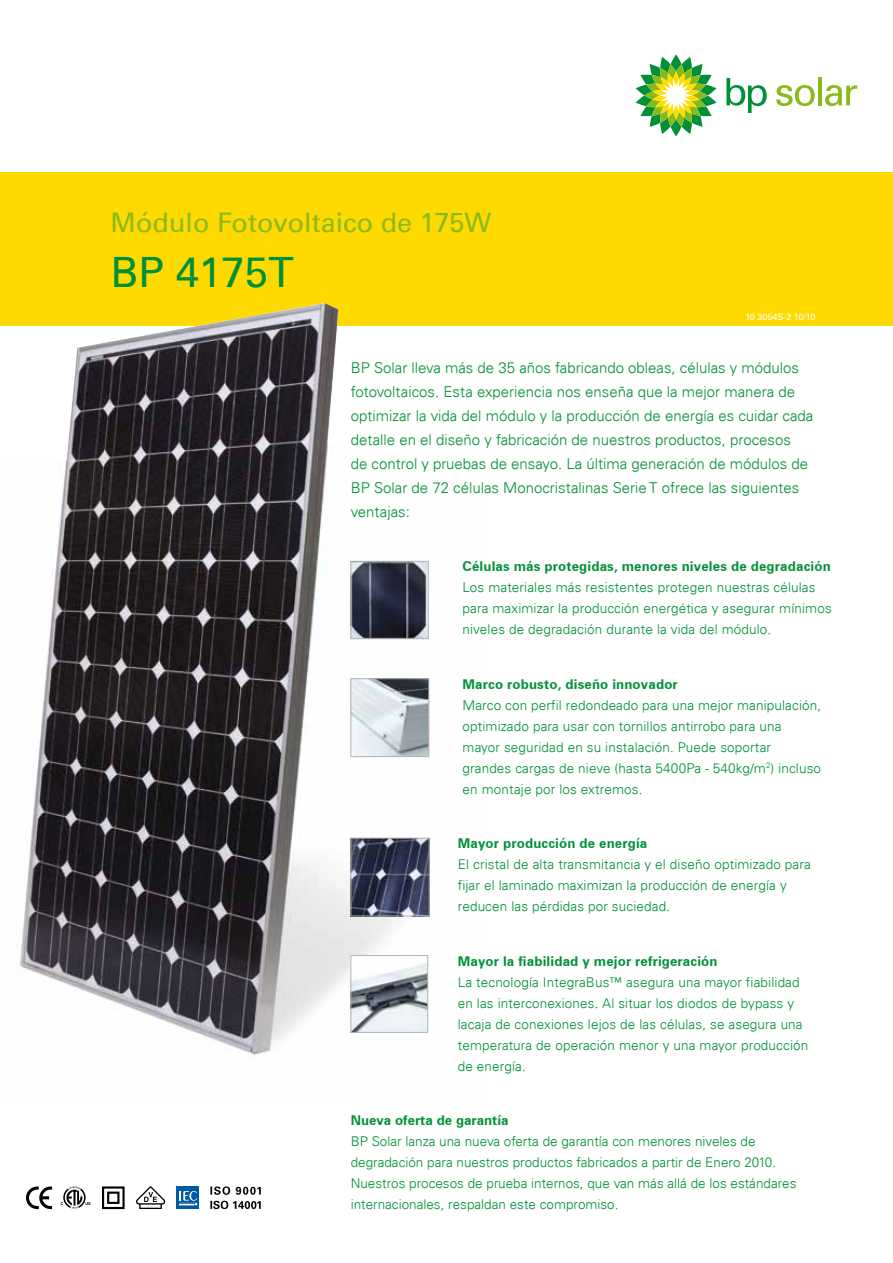
<style>
.page{position:relative;width:893px;height:1263px;background:#fff}
.page>*{position:absolute;margin:0;border:0;box-sizing:border-box;transform-origin:0 0}
.t1{font:41.85px "Univers 55 Roman";color:#009037}
.t2{font:27px "Univers 55 Roman";color:#89ba17}
.t3{font:300 15px/24px "Univers 45";color:#009037}
.t4{font:300 13.5px/21px "Univers 45";letter-spacing:.01em;color:#009037}
.t5{font:700 13.5px "Univers 65 BT";letter-spacing:.01em;color:#009037}
.t6{font:9px "Univers 55 Roman";color:#fff}
</style>
<div class="page">
<div style="left:0;top:172px;width:893px;height:154px;background:#ffda00"></div>
<img style="left:19px;top:303px;width:411px;height:752px">
<svg style="left:636px;top:54px;width:80px;height:82px"></svg>
<svg style="left:726px;top:78px;width:41px;height:35px"></svg>
<svg style="left:776px;top:85px;width:39px;height:21px"></svg>
<hr style="left:818px;top:77px;width:4px;height:28px;background:#89ba17">
<svg style="left:825px;top:85px;width:32px;height:21px"></svg>
<img style="left:353px;top:840px;width:74px;height:74px">
<div style="left:351px;top:838px;width:78px;height:78px;border:1px solid #b1b3b4"></div>
<img style="left:353px;top:680px;width:74px;height:75px">
<div style="left:351px;top:678px;width:78px;height:79px;border:1px solid #b1b3b4"></div>
<img style="left:353px;top:563px;width:73px;height:74px">
<div style="left:351px;top:561px;width:77px;height:78px;border:1px solid #b1b3b4"></div>
<img style="left:353px;top:957px;width:73px;height:73px">
<div style="left:351px;top:955px;width:77px;height:77px;border:1px solid #b1b3b4"></div>
<svg style="left:61px;top:1186px;width:29px;height:23px"></svg>
<svg style="left:210px;top:1201px;width:51px;height:8px"></svg>
<svg style="left:210px;top:1186px;width:51px;height:9px"></svg>
<div style="left:177px;top:1186px;width:22px;height:23px;background:#005aa1"></div>
<svg style="left:179px;top:1191px;width:19px;height:15px"></svg>
<div style="left:102px;top:1186px;width:23px;height:23px;border:2px solid #000"></div>
<div style="left:107px;top:1191px;width:12px;height:13px;border:2px solid #000"></div>
<svg style="left:26px;top:1186px;width:26px;height:23px"></svg>
<svg style="left:136px;top:1186px;width:29px;height:23px"></svg>
<h2 class="t2" style="left:111px;top:206px;width:382px">Módulo Fotovoltaico de 175W</h2>
<h1 class="t1" style="left:111px;top:247px;width:185px">BP 4175T</h1>
<p class="t6" style="left:745px;top:311px;width:72px">10 3054S-2 10/10</p>
<p class="t3" style="left:351px;top:356px;width:464px">BP Solar lleva más de 35 años fabricando obleas, células y módulos fotovoltaicos. Esta experiencia nos enseña que la mejor manera de optimizar la vida del módulo y la producción de energía es cuidar cada detalle en el diseño y fabricación de nuestros productos, procesos<br>de control y pruebas de ensayo. La última generación de módulos de BP Solar de 72 células Monocristalinas Serie T ofrece las siguientes ventajas:</p>
<p class="t5" style="left:463px;top:558px;width:370px">Células más protegidas, menores niveles de degradación</p>
<p class="t4" style="left:463px;top:577px;width:371px">Los materiales más resistentes protegen nuestras células para maximizar la producción energética y asegurar mínimos niveles de degradación durante la vida del módulo.</p>
<p class="t5" style="left:463px;top:676px;width:217px">Marco robusto, diseño innovador</p>
<p class="t4" style="left:463px;top:694px;width:360px">Marco con perfil redondeado para una mejor manipulación, optimizado para usar con tornillos antirrobo para una mayor seguridad en su instalación. Puede soportar grandes cargas de nieve (hasta 5400Pa - 540kg/m<sup>2</sup>) incluso en montaje por los extremos.</p>
<p class="t5" style="left:458px;top:835px;width:191px">Mayor producción de energía</p>
<p class="t4" style="left:458px;top:854px;width:355px">El cristal de alta transmitancia y el diseño optimizado para fijar el laminado maximizan la producción de energía y reducen las pérdidas por suciedad.</p>
<p class="t5" style="left:458px;top:952px;width:261px">Mayor la fiabilidad y mejor refrigeración</p>
<p class="t4" style="left:458px;top:971px;width:352px">La tecnología IntegraBus™ asegura una mayor fiabilidad en las interconexiones. Al situar los diodos de bypass y lacaja de conexiones lejos de las células, se asegura una temperatura de operación menor y una mayor producción de energía.</p>
<p class="t5" style="left:351px;top:1112px;width:159px">Nueva oferta de garantía</p>
<p class="t4" style="left:351px;top:1131px;width:447px">BP Solar lanza una nueva oferta de garantía con menores niveles de degradación para nuestros productos fabricados a partir de Enero 2010.<br>Nuestros procesos de prueba internos, que van más allá de los estándares internacionales, respaldan este compromiso.</p>
</div>
